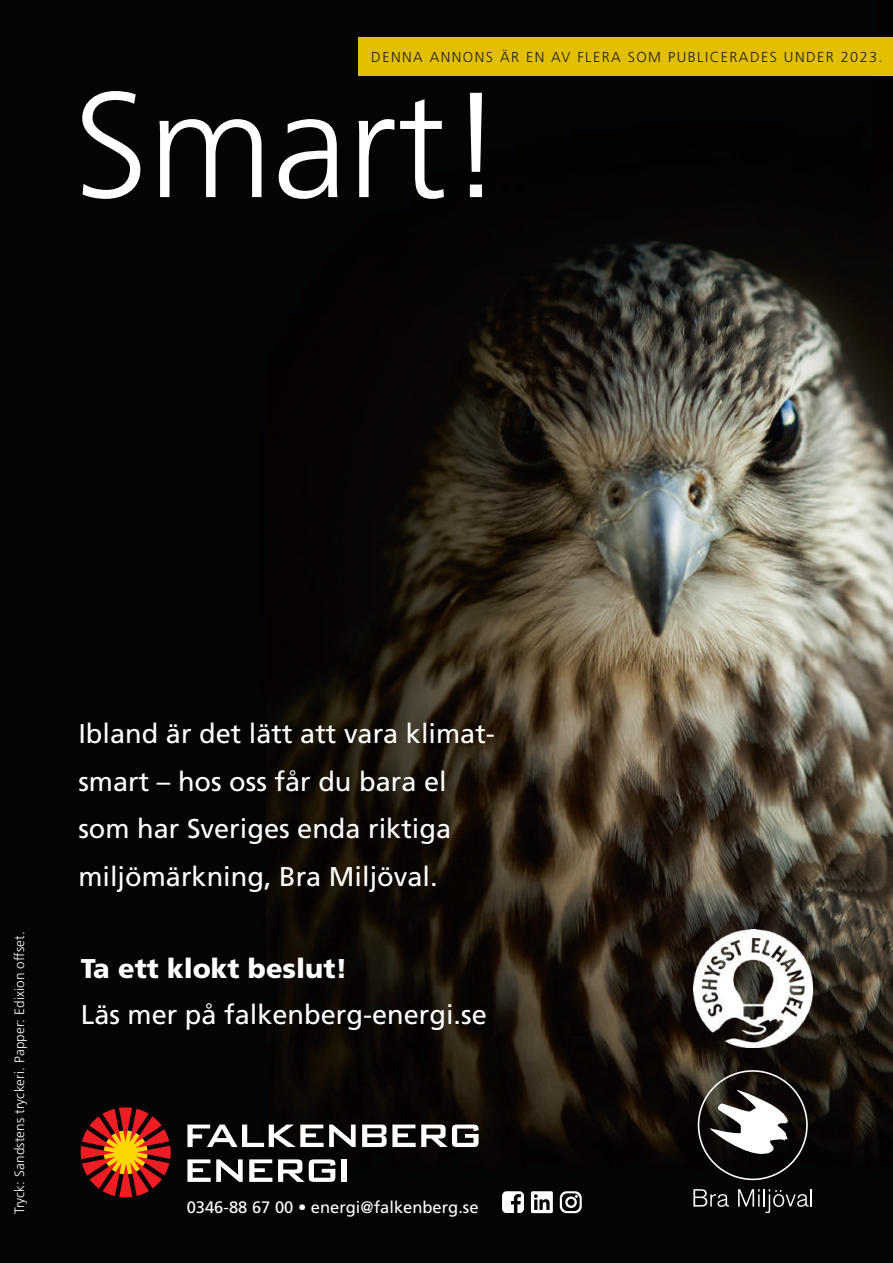
<style>
.page{position:relative;width:893px;height:1263px;background:#fff}
.page>*{position:absolute;margin:0;border:0;box-sizing:border-box;transform-origin:0 0}
.t1{font:300 149.4px "Frutiger";color:#fff}
.t2{font:27.15px/47.5px "Frutiger";color:#fff}
.t3{font:900 27.15px "Frutiger";color:#fff}
.t4{font:16.5px "Frutiger";color:#fff}
.t5{font:300 14.4px "Frutiger LT Std";letter-spacing:.1em;color:#231f20}
.t6{font:300 13.5px "Frutiger LT Std";letter-spacing:.01em;color:#fff}
</style>
<div class="page">
<div style="left:0;top:0;width:893px;height:55px;background:#020405"></div>
<img style="left:0;top:55px;width:893px;height:1208px">
<svg style="left:81px;top:1107px;width:90px;height:90px;background:#8e2c11"></svg>
<svg style="left:187px;top:1124px;width:169px;height:23px"></svg>
<svg style="left:362px;top:1124px;width:117px;height:23px"></svg>
<svg style="left:187px;top:1159px;width:56px;height:23px"></svg>
<svg style="left:249px;top:1159px;width:23px;height:23px"></svg>
<svg style="left:278px;top:1159px;width:57px;height:23px"></svg>
<div style="left:342px;top:1159px;width:5px;height:23px;background:#fff"></div>
<svg style="left:502px;top:1191px;width:22px;height:22px"></svg>
<svg style="left:531px;top:1191px;width:22px;height:22px"></svg>
<svg style="left:560px;top:1191px;width:22px;height:22px"></svg>
<img style="left:693px;top:929px;width:119px;height:119px">
<div style="left:698px;top:1070px;width:110px;height:110px;border:2px solid #fff;border-radius:50%"></div>
<svg style="left:710px;top:1090px;width:78px;height:64px"></svg>
<svg style="left:693px;top:1189px;width:36px;height:18px"></svg>
<svg style="left:738px;top:1189px;width:74px;height:24px;background:#373839"></svg>
<div style="left:358px;top:37px;width:535px;height:39px;background:#e2c000"></div>
<p class="t5" style="left:371px;top:49px;width:513px">DENNA ANNONS ÄR EN AV FLERA SOM PUBLICERADES UNDER 2023.</p>
<h1 class="t1" style="left:74px;top:61px;width:433px">Smart!</h1>
<p class="t6" style="left:12px;top:1214px;width:284px;rotate:-90deg">Tryck: Sandstens tryckeri. Papper: Edixion offset.</p>
<p class="t2" style="left:78px;top:710px;width:418px">Ibland är det lätt att vara klimat&shy;smart – hos oss får du bara el som har Sveriges enda riktiga miljömärkning, Bra Miljöval.</p>
<p class="t3" style="left:81px;top:952px;width:268px">Ta ett klokt beslut!</p>
<p class="t2" style="left:81px;top:990px;width:408px">Läs mer på falkenberg-energi.se</p>
<p class="t4" style="left:187px;top:1198px;width:293px">0346-88 67 00 • energi@falkenberg.se</p>
</div>
